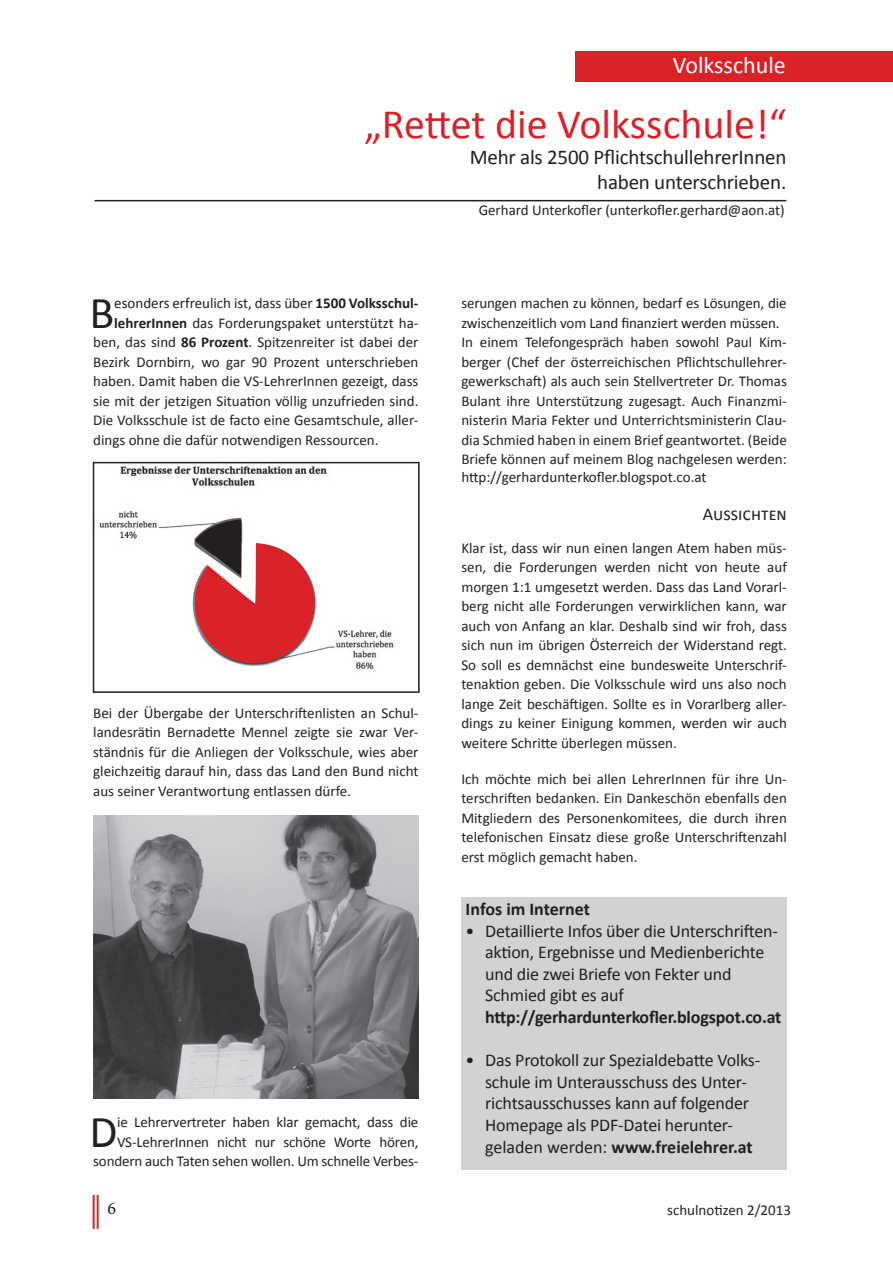
<style>
.page{position:relative;width:893px;height:1263px;background:#fff}
.page>*{position:absolute;margin:0;border:0;box-sizing:border-box;transform-origin:0 0}
.t1{font:45.75px "Calibri";color:#231f20}
.t2{font:42px "Calibri";color:#da2128}
.t3{font:24px "Calibri";color:#fff}
.t4{font:21px/25.2px "Calibri";letter-spacing:-.01em;color:#231f20;text-align:right}
.t5{font:18px/21.6px "Calibri";letter-spacing:-.01em;color:#231f20}
.t6{font:700 18px "Calibri";letter-spacing:-.01em;color:#231f20}
.t7{font:18px "Minion Pro";color:#231f20}
.t8{font:15px/19.5px "Calibri";color:#231f20;text-align:justify}
.s1{font-weight:700}
</style>
<div class="page">
<hr style="left:97px;top:1195px;width:2px;height:34px;background:#da2128">
<hr style="left:93px;top:1195px;width:2px;height:34px;background:#da2128">
<div style="left:575px;top:51px;width:318px;height:30px;background:#da2128"></div>
<hr style="left:94px;top:200px;width:692px;height:1px;background:#231f20">
<img style="left:94px;top:815px;width:324px;height:283px">
<img style="left:99px;top:466px;width:295px;height:204px">
<div style="left:93px;top:462px;width:327px;height:231px;border:2px solid #231f20"></div>
<div style="left:195px;top:543px;width:120px;height:120px;background:#da2128;border-radius:50%"></div>
<svg style="left:194px;top:519px;width:62px;height:85px"></svg>
<div style="left:461px;top:897px;width:326px;height:272px;background:#d1d2d4"></div>
<h3 class="t3" style="left:673px;top:50px;width:115px">Volksschule</h3>
<h2 class="t2" style="left:364px;top:97px;width:423px">„Rettet die Volksschule!“</h2>
<h3 class="t4" style="left:470px;top:145px;width:318px">Mehr als 2500 PflichtschullehrerInnen haben unterschrieben.</h3>
<h1 class="t1" style="left:89px;top:284px;width:26px">B</h1>
<p class="t8" style="left:114px;top:294px;width:306px">esonders erfreulich ist, dass über <span class="s1">1500 Volksschul-</span></p>
<p class="t8" style="left:114px;top:313px;width:306px"><span class="s1">lehrerInnen</span> das Forderungspaket unterstützt ha-</p>
<p class="t8" style="left:93px;top:333px;width:327px">ben, das sind <span class="s1">86 Prozent</span>. Spitzenreiter ist dabei der</p>
<p class="t8" style="left:93px;top:352px;width:327px">Bezirk Dornbirn, wo gar 90 Prozent unterschrieben</p>
<p class="t8" style="left:93px;top:372px;width:327px">haben. Damit haben die VS-LehrerInnen gezeigt, dass</p>
<p class="t8" style="left:93px;top:391px;width:327px">sie mit der jetzigen Situation völlig unzufrieden sind.</p>
<p class="t8" style="left:93px;top:411px;width:327px">Die Volksschule ist de facto eine Gesamtschule, aller-</p>
<p class="t8" style="left:93px;top:430px;width:287px">dings ohne die dafür notwendigen Ressourcen.</p>
<p class="t8" style="left:93px;top:703px;width:327px">Bei der Übergabe der Unterschriftenlisten an Schul&shy;landesrätin Bernadette Mennel zeigte sie zwar Ver&shy;ständnis für die Anliegen der Volksschule, wies aber gleichzeitig darauf hin, dass das Land den Bund nicht aus seiner Verantwortung entlassen dürfe.</p>
<p class="t8" style="left:93px;top:1112px;width:327px;text-align:right">ie Lehrervertreter haben klar gemacht, dass die<br>VS-LehrerInnen nicht nur schöne Worte hören, sondern auch Taten sehen wollen. Um schnelle Verbes-</p>
<h1 class="t1" style="left:89px;top:1102px;width:30px">D</h1>
<p class="t8" style="left:479px;top:200px;width:308px">Gerhard Unterkofler (unterkofler.gerhard@aon.at)</p>
<p class="t8" style="left:461px;top:294px;width:327px;text-align:left">serungen machen zu können, bedarf es Lösungen, die zwischenzeitlich vom Land finanziert werden müssen.<br>In einem Telefongespräch haben sowohl Paul Kim&shy;berger (Chef der österreichischen Pflichtschullehrer&shy;gewerkschaft) als auch sein Stellvertreter Dr. Thomas Bulant ihre Unterstützung zugesagt. Auch Finanzmi&shy;nisterin Maria Fekter und Unterrichtsministerin Clau&shy;dia Schmied haben in einem Brief geantwortet. (Beide Briefe können auf meinem Blog nachgelesen werden:</p>
<p class="t8" style="left:461px;top:468px;width:247px">http://gerhardunterkofler.blogspot.co.at</p>
<p class="t5" style="left:703px;top:503px;width:85px">Aussichten</p>
<p class="t8" style="left:461px;top:538px;width:327px">Klar ist, dass wir nun einen langen Atem haben müs&shy;sen, die Forderungen werden nicht von heute auf morgen 1:1 umgesetzt werden. Dass das Land Vorarl&shy;berg nicht alle Forderungen verwirklichen kann, war auch von Anfang an klar. Deshalb sind wir froh, dass sich nun im übrigen Österreich der Widerstand regt.<br>So soll es demnächst eine bundesweite Unterschrif&shy;tenaktion geben. Die Volksschule wird uns also noch lange Zeit beschäftigen. Sollte es in Vorarlberg aller&shy;dings zu keiner Einigung kommen, werden wir auch weitere Schritte überlegen müssen.</p>
<p class="t8" style="left:461px;top:769px;width:327px">Ich möchte mich bei allen LehrerInnen für ihre Un&shy;terschriften bedanken. Ein Dankeschön ebenfalls den Mitgliedern des Personenkomitees, die durch ihren telefonischen Einsatz diese große Unterschriftenzahl erst möglich gemacht haben.</p>
<p class="t6" style="left:466px;top:897px;width:126px">Infos im Internet</p>
<p class="t5" style="left:485px;top:920px;width:294px;text-indent:-19px">• Detaillierte Infos über die Unterschriften&shy;aktion, Ergebnisse und Medienberichte und die zwei Briefe von Fekter und Schmied gibt es auf</p>
<p class="t6" style="left:485px;top:1005px;width:298px">http://gerhardunterkofler.blogspot.co.at</p>
<p class="t5" style="left:485px;top:1049px;width:277px;text-indent:-19px">• Das Protokoll zur Spezialdebatte Volks&shy;schule im Unterausschuss des Unter&shy;richtsausschusses kann auf folgender Homepage als PDF-Datei herunter&shy;geladen werden: <span class="s1">www.freielehrer.at</span></p>
<p class="t7" style="left:107px;top:1196px;width:10px">6</p>
<p class="t8" style="left:667px;top:1200px;width:125px">schulnotizen 2/2013</p>
</div>
